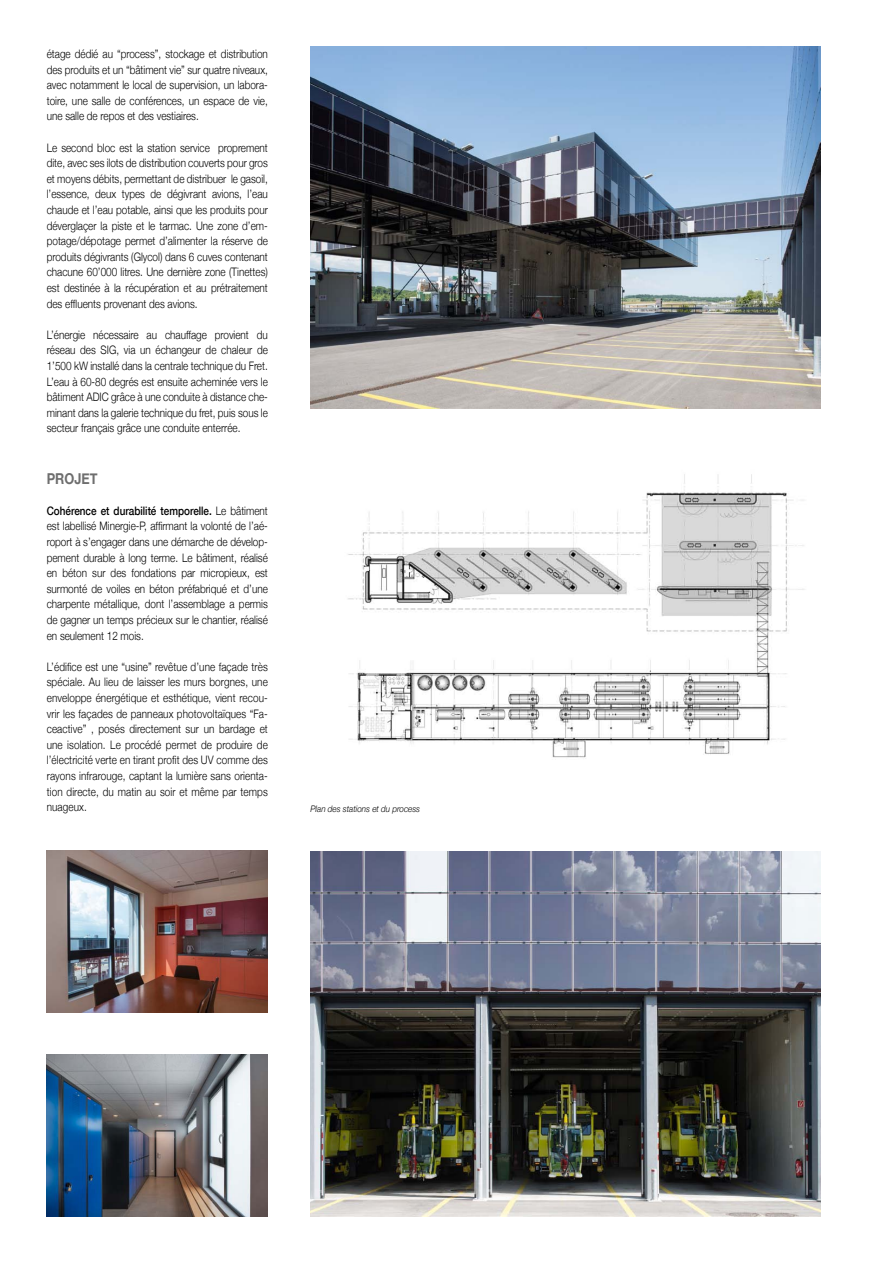
<style>
.page{position:relative;width:893px;height:1263px;background:#fff}
.page>*{position:absolute;margin:0;border:0;box-sizing:border-box;transform-origin:0 0}
.t1{font:700 15px "Helvetica Neue";color:#6e6e6e;scale:.85 1}
.t2{font:300 11.7px/15.6px "Helvetica Neue";color:#000;text-align:justify;scale:.85 1}
.t3{font:italic 300 9px "Helvetica Neue";color:#000;scale:.9 1}
.s1{font-weight:500}
</style>
<div class="page">
<img style="left:310px;top:47px;width:511px;height:361px">
<img style="left:348px;top:474px;width:457px;height:284px">
<img style="left:47px;top:851px;width:221px;height:161px">
<img style="left:47px;top:1054px;width:221px;height:162px">
<img style="left:310px;top:851px;width:511px;height:365px">
<p class="t2" style="left:47px;top:45px;width:262px">étage dédié au “process”, stockage et distribution des produits et un “bâtiment vie” sur quatre niveaux, avec notamment le local de supervision, un labora&shy;toire, une salle de conférences, un espace de vie, une salle de repos et des vestiaires.</p>
<p class="t2" style="left:47px;top:139px;width:262px">Le second bloc est la station service proprement dite, avec ses ilots de distribution couverts pour gros et moyens débits, permettant de distribuer le gasoil, l’essence, deux types de dégivrant avions, l’eau chaude et l’eau potable, ainsi que les produits pour déverglaçer la piste et le tarmac. Une zone d’em&shy;potage/dépotage permet d’alimenter la réserve de produits dégivrants (Glycol) dans 6 cuves contenant chacune 60’000 litres. Une dernière zone (Tinettes) est destinée à la récupération et au prétraitement des effluents provenant des avions.</p>
<p class="t2" style="left:47px;top:326px;width:262px">L’énergie nécessaire au chauffage provient du réseau des SIG, via un échangeur de chaleur de 1’500 kW installé dans la centrale technique du Fret.<br>L’eau à 60-80 degrés est ensuite acheminée vers le bâtiment ADIC grâce à une conduite à distance che&shy;minant dans la galerie technique du fret, puis sous le secteur français grâce une conduite enterrée.</p>
<p class="t1" style="left:47px;top:466px;width:61px">PROJET</p>
<p class="t2" style="left:47px;top:502px;width:262px"><span class="s1">Cohérence et durabilité temporelle.</span> Le bâtiment est labellisé Minergie-P, affirmant la volonté de l’aé&shy;roport à s’engager dans une démarche de dévelop&shy;pement durable à long terme. Le bâtiment, réalisé en béton sur des fondations par micropieux, est surmonté de voiles en béton préfabriqué et d’une charpente métallique, dont l’assemblage a permis de gagner un temps précieux sur le chantier, réalisé en seulement 12 mois.</p>
<p class="t2" style="left:47px;top:658px;width:262px">L’édifice est une “usine” revêtue d’une façade très spéciale. Au lieu de laisser les murs borgnes, une enveloppe énergétique et esthétique, vient recou&shy;vrir les façades de panneaux photovoltaïques “Fa&shy;ceactive” , posés directement sur un bardage et une isolation. Le procédé permet de produire de l’électricité verte en tirant profit des UV comme des rayons infrarouge, captant la lumière sans orienta&shy;tion directe, du matin au soir et même par temps nuageux.</p>
<p class="t3" style="left:310px;top:802px;width:123px">Plan des stations et du process</p>
</div>
